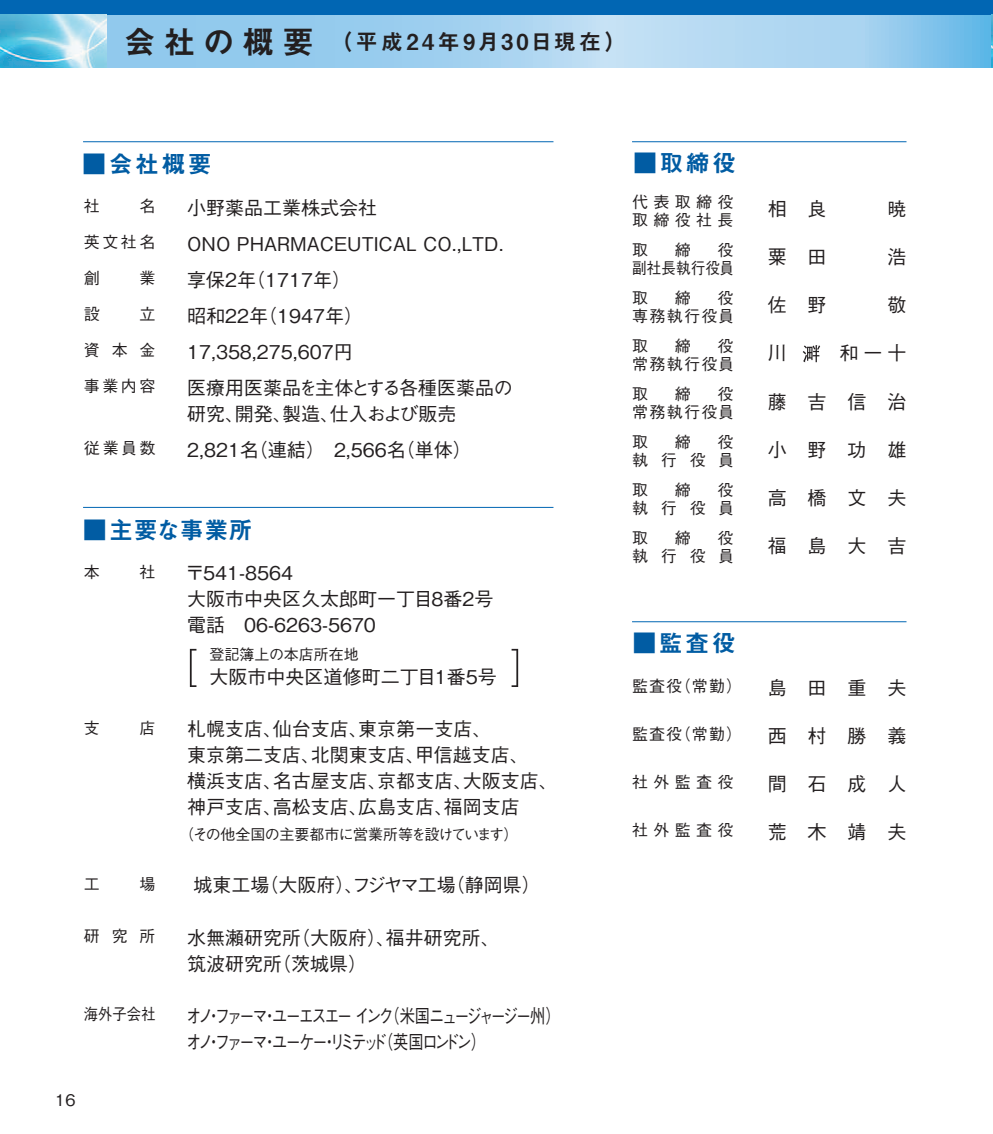
<style>
.page{position:relative;width:993px;height:1134px;background:#fff}
.page>*{position:absolute;margin:0;border:0;box-sizing:border-box;transform-origin:0 0}
.t1{font:24px "Midashi Go Pro MB31 90 pv RKSJ H";letter-spacing:.1em;color:#015ca3}
.t2{font:22px "Midashi Go Pro MB31 90 pv RKSJ H";letter-spacing:.15em;color:#231f20}
.t3{font:19px/36px "Gothic BBB Pro Medium 90 pv RKSJ H";color:#231f20}
.t4{font:19px/26px "Gothic BBB Pro Medium 90 pv RKSJ H";letter-spacing:-.185em;color:#231f20;scale:.8 1}
.t5{font:16px/18px "Gothic BBB Pro Medium 90 pv RKSJ H";letter-spacing:.165em;color:#231f20;text-align:right}
.t6{font:16px/18px "Gothic BBB Pro Medium 90 pv RKSJ H";letter-spacing:.335em;color:#231f20}
.t7{font:16px/18px "Gothic BBB Pro Medium 90 pv RKSJ H";letter-spacing:.005em;color:#231f20;text-align:right}
.t8{font:16px "Gothic BBB Pro Medium 90 pv RKSJ H";letter-spacing:.165em;color:#231f20;scale:.89 1}
.t9{font:15px "Gothic BBB Pro Medium 90 pv RKSJ H";letter-spacing:-.015em;color:#231f20}
.s1{font-size:32px}
</style>
<div class="page">
<svg style="left:991px;top:0;width:1px;height:14px"></svg>
<svg style="left:106px;top:14px;width:885px;height:54px;background:#9dceee"></svg>
<div style="left:0;top:0;width:991px;height:14px;background:#0166b3"></div>
<svg style="left:511px;top:649px;width:7px;height:38px"></svg>
<svg style="left:190px;top:649px;width:6px;height:38px"></svg>
<svg style="left:802px;top:345px;width:17px;height:17px"></svg>
<hr style="left:83px;top:507px;width:470px;height:1px;background:#0166b3">
<hr style="left:83px;top:141px;width:470px;height:1px;background:#0166b3">
<hr style="left:631px;top:141px;width:275px;height:1px;background:#0166b3">
<hr style="left:631px;top:621px;width:275px;height:1px;background:#0166b3">
<img style="left:0;top:14px;width:106px;height:54px">
<img style="left:991px;top:14px;width:1px;height:54px">
<p class="t2" style="left:124px;top:34px;width:504px"><span class="s1">会社の概要</span> （平成24年9月30日現在）</p>
<p class="t1" style="left:82px;top:155px;width:131px">■会社概要</p>
<p class="t1" style="left:632px;top:154px;width:105px">■取締役</p>
<p class="t5" style="left:84px;top:199px;width:17px">社</p>
<p class="t5" style="left:139px;top:199px;width:17px">名</p>
<p class="t5" style="left:84px;top:235px;width:73px">英文社名</p>
<p class="t5" style="left:84px;top:271px;width:17px">創</p>
<p class="t5" style="left:139px;top:271px;width:17px">業</p>
<p class="t5" style="left:84px;top:307px;width:17px">設</p>
<p class="t5" style="left:139px;top:307px;width:17px">立</p>
<p class="t5" style="left:84px;top:343px;width:73px">資本金</p>
<p class="t5" style="left:84px;top:379px;width:73px">事業内容</p>
<p class="t5" style="left:84px;top:441px;width:73px">従業員数</p>
<p class="t3" style="left:187px;top:192px;width:327px">小野薬品工業株式会社<br>ONO PHARMACEUTICAL CO.,LTD.享保2年（1717年）<br>昭和22年（1947年）<br>17,358,275,607円<br>医療用医薬品を主体とする各種医薬品の</p>
<p class="t3" style="left:187px;top:398px;width:286px">研究、開発、製造、仕入および販売<br>2,821名（連結）　2,566名（単体）</p>
<p class="t1" style="left:83px;top:521px;width:171px">■主要な事業所</p>
<p class="t5" style="left:84px;top:565px;width:17px">本</p>
<p class="t5" style="left:139px;top:565px;width:17px">社</p>
<p class="t5" style="left:84px;top:721px;width:17px">支</p>
<p class="t5" style="left:139px;top:721px;width:17px">店</p>
<p class="t5" style="left:84px;top:877px;width:17px">工</p>
<p class="t5" style="left:139px;top:877px;width:17px">場</p>
<p class="t5" style="left:84px;top:929px;width:73px">研究所</p>
<p class="t8" style="left:84px;top:1008px;width:82px">海外子会社</p>
<p class="t3" style="left:185px;top:563px;width:309px;line-height:26px">〒541-8564<br>大阪市中央区久太郎町一丁目8番2号電話　06-6263-5670</p>
<p class="t9" style="left:209px;top:649px;width:151px">登記簿上の本店所在地</p>
<p class="t3" style="left:209px;top:662px;width:289px">大阪市中央区道修町二丁目1番5号</p>
<p class="t3" style="left:187px;top:719px;width:372px;line-height:26px">札幌支店、仙台支店、東京第一支店、<br>東京第二支店、北関東支店、甲信越支店、<br>横浜支店、名古屋支店、京都支店、大阪支店、神戸支店、高松支店、広島支店、福岡支店</p>
<p class="t9" style="left:179px;top:829px;width:340px">（その他全国の主要都市に営業所等を設けています）</p>
<p class="t3" style="left:193px;top:870px;width:349px">城東工場（大阪府）、フジヤマ工場（静岡県）</p>
<p class="t3" style="left:187px;top:927px;width:314px;line-height:26px">水無瀬研究所（大阪府）、福井研究所、筑波研究所（茨城県）</p>
<p class="t4" style="left:186px;top:1005px;width:469px">オノ・ファーマ・ユーエスエー インク（米国ニュージャージー州）オノ・ファーマ・ユーケー・リミテッド（英国ロンドン）</p>
<p class="t6" style="left:631px;top:195px;width:103px">代表取締役取締役社長</p>
<p class="t5" style="left:631px;top:243px;width:17px">取</p>
<p class="t5" style="left:674px;top:243px;width:17px">締</p>
<p class="t7" style="left:631px;top:243px;width:103px">役<br>副社長執行役員</p>
<p class="t5" style="left:631px;top:291px;width:17px">取</p>
<p class="t5" style="left:674px;top:291px;width:17px">締</p>
<p class="t5" style="left:631px;top:291px;width:104px">役<br>専務執行役員</p>
<p class="t5" style="left:631px;top:339px;width:17px">取</p>
<p class="t5" style="left:674px;top:339px;width:17px">締</p>
<p class="t5" style="left:631px;top:339px;width:104px">役<br>常務執行役員</p>
<p class="t5" style="left:631px;top:387px;width:17px">取</p>
<p class="t5" style="left:674px;top:387px;width:17px">締</p>
<p class="t5" style="left:631px;top:387px;width:104px">役<br>常務執行役員</p>
<p class="t5" style="left:631px;top:435px;width:17px">取</p>
<p class="t5" style="left:674px;top:435px;width:17px">締</p>
<p class="t5" style="left:631px;top:435px;width:104px">役<br>執行役員</p>
<p class="t5" style="left:631px;top:483px;width:17px">取</p>
<p class="t5" style="left:674px;top:483px;width:17px">締</p>
<p class="t5" style="left:631px;top:483px;width:104px">役<br>執行役員</p>
<p class="t5" style="left:631px;top:531px;width:17px">取</p>
<p class="t5" style="left:674px;top:531px;width:17px">締</p>
<p class="t5" style="left:631px;top:531px;width:104px">役<br>執行役員</p>
<p class="t1" style="left:632px;top:634px;width:105px">■監査役</p>
<p class="t5" style="left:631px;top:679px;width:111px">監査役（常勤）</p>
<p class="t5" style="left:631px;top:727px;width:111px">監査役（常勤）</p>
<p class="t5" style="left:631px;top:775px;width:103px">社外監査役</p>
<p class="t5" style="left:631px;top:823px;width:103px">社外監査役</p>
<p class="t5" style="left:55px;top:1093px;width:22px">16</p>
<p class="t3" style="left:767px;top:194px;width:140px">相良　暁</p>
<p class="t3" style="left:767px;top:242px;width:140px">粟田　浩</p>
<p class="t3" style="left:767px;top:290px;width:140px">佐野　敬</p>
<p class="t3" style="left:767px;top:338px;width:140px">川　　和一十</p>
<p class="t3" style="left:767px;top:386px;width:140px">藤吉信治</p>
<p class="t3" style="left:767px;top:434px;width:140px">小野功雄</p>
<p class="t3" style="left:767px;top:482px;width:140px">高橋文夫</p>
<p class="t3" style="left:767px;top:530px;width:140px">福島大吉</p>
<p class="t3" style="left:767px;top:672px;width:140px">島田重夫</p>
<p class="t3" style="left:767px;top:720px;width:140px">西村勝義</p>
<p class="t3" style="left:767px;top:768px;width:140px">間石成人</p>
<p class="t3" style="left:767px;top:816px;width:140px">荒木靖夫</p>
</div>
